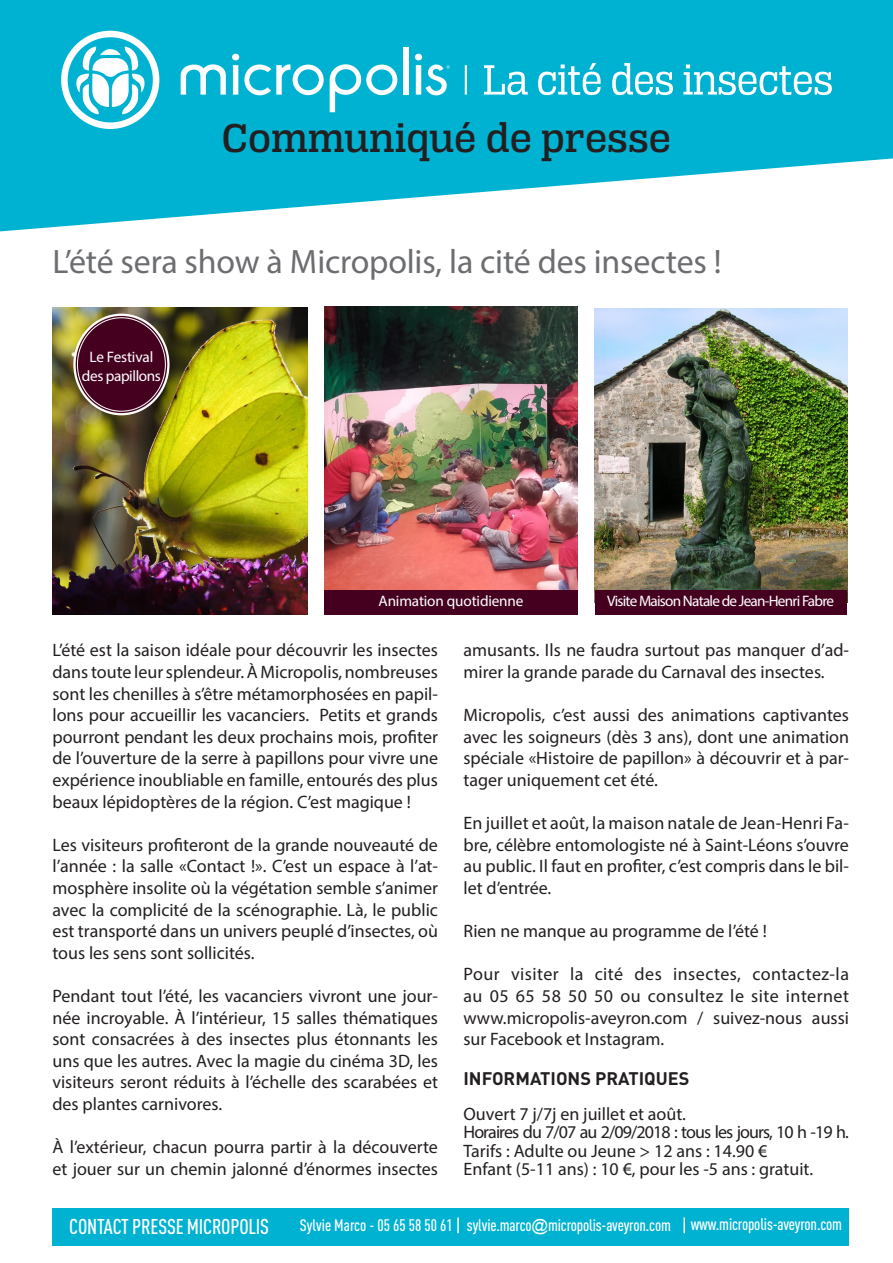
<style>
.page{position:relative;width:893px;height:1263px;background:#fff}
.page>*{position:absolute;margin:0;border:0;box-sizing:border-box;transform-origin:0 0}
.t1{font:42.75px "Alianza Slab 500";color:#231f20}
.t2{font:33.9px "Myriad Pro";letter-spacing:-.005em;color:#6c6d70}
.t3{font:500 condensed 21.15px "DINOT";letter-spacing:-.01em;color:#fff}
.t4{font:18px/21.6px "Myriad Pro";color:#231f20;text-align:justify}
.t5{font:18px/18.6px "Myriad Pro";letter-spacing:-.05em;color:#231f20}
.t6{font:18px/21.6px "Myriad Pro";letter-spacing:.025em;color:#231f20}
.t7{font:700 18px "DINOT";color:#231f20}
.t8{font:500 condensed 16.5px "DINOT";letter-spacing:-.01em;color:#fff}
.t9{font:15.15px "Myriad Pro";letter-spacing:-.025em;color:#fff}
.t10{font:15.15px "Myriad Pro";letter-spacing:-.05em;color:#fff}
.s1{font-family:"Arial";font-weight:400;font-stretch:normal}
</style>
<div class="page">
<svg style="left:0;top:0;width:893px;height:232px;fill:#00b2d2"></svg>
<div style="left:52px;top:1208px;width:797px;height:38px;background:#00b2d2"></div>
<svg style="left:457px;top:1217px;width:2px;height:16px"></svg>
<svg style="left:683px;top:1217px;width:2px;height:16px"></svg>
<svg style="left:61px;top:31px;width:98px;height:98px"></svg>
<svg style="left:484px;top:63px;width:348px;height:32px"></svg>
<hr style="left:465px;top:65px;width:2px;height:30px;background:#fff">
<svg style="left:181px;top:64px;width:45px;height:31px"></svg>
<svg style="left:232px;top:54px;width:92px;height:41px"></svg>
<svg style="left:330px;top:64px;width:67px;height:48px"></svg>
<div style="left:403px;top:47px;width:6px;height:48px;background:#fff"></div>
<svg style="left:415px;top:54px;width:35px;height:41px"></svg>
<img style="left:52px;top:308px;width:256px;height:306px">
<img style="left:324px;top:306px;width:254px;height:285px">
<img style="left:595px;top:309px;width:252px;height:294px">
<div style="left:76px;top:316px;width:91px;height:97px;background:#450020;border-radius:50%"></div>
<div style="left:73px;top:314px;width:96px;height:101px;border:2px solid #fff;border-radius:50%"></div>
<div style="left:324px;top:591px;width:254px;height:24px;background:#450020"></div>
<div style="left:595px;top:591px;width:251px;height:24px;background:#450020"></div>
<p class="t1" style="left:222px;top:114px;width:451px">Communiqué de presse</p>
<p class="t2" style="left:52px;top:240px;width:671px">L’été sera show à Micropolis, la cité des insectes !</p>
<p class="t9" style="left:90px;top:348px;width:65px">Le Festival</p>
<p class="t9" style="left:82px;top:366px;width:81px">des papillons</p>
<p class="t9" style="left:379px;top:592px;width:146px">Animation quotidienne</p>
<p class="t10" style="left:607px;top:592px;width:228px">Visite Maison Natale de Jean-Henri Fabre</p>
<p class="t4" style="left:52px;top:639px;width:387px">L’été est la saison idéale pour découvrir les insectes dans toute leur splendeur. À Micropolis, nombreuses sont les chenilles à s’être métamorphosées en papil&shy;lons pour accueillir les vacanciers. Petits et grands pourront pendant les deux prochains mois, profiter de l’ouverture de la serre à papillons pour vivre une expérience inoubliable en famille, entourés des plus beaux lépidoptères de la région. C’est magique !</p>
<p class="t4" style="left:52px;top:834px;width:387px">Les visiteurs profiteront de la grande nouveauté de l’année : la salle «Contact !». C’est un espace à l’at&shy;mosphère insolite où la végétation semble s’animer avec la complicité de la scénographie. Là, le public est transporté dans un univers peuplé d’insectes, où tous les sens sont sollicités.</p>
<p class="t4" style="left:52px;top:985px;width:387px">Pendant tout l’été, les vacanciers vivront une jour&shy;née incroyable. À l’intérieur, 15 salles thématiques sont consacrées à des insectes plus étonnants les uns que les autres. Avec la magie du cinéma 3D, les visiteurs seront réduits à l’échelle des scarabées et des plantes carnivores.</p>
<p class="t4" style="left:52px;top:1136px;width:387px">À l’extérieur, chacun pourra partir à la découverte et jouer sur un chemin jalonné d’énormes insectes</p>
<p class="t4" style="left:463px;top:639px;width:387px">amusants. Ils ne faudra surtout pas manquer d’ad&shy;mirer la grande parade du Carnaval des insectes.</p>
<p class="t4" style="left:463px;top:704px;width:387px">Micropolis, c’est aussi des animations captivantes avec les soigneurs (dès 3 ans), dont une animation spéciale «Histoire de papillon» à découvrir et à par&shy;tager uniquement cet été.</p>
<p class="t4" style="left:463px;top:812px;width:387px">En juillet et août, la maison natale de Jean-Henri Fa&shy;bre, célèbre entomologiste né à Saint-Léons s’ouvre au public. Il faut en profiter, c’est compris dans le bil&shy;let d’entrée.</p>
<p class="t4" style="left:463px;top:920px;width:305px">Rien ne manque au programme de l’été !</p>
<p class="t6" style="left:463px;top:963px;width:387px">Pour visiter la cité des insectes, contactez-la au 05 65 58 50 50 ou consultez le site internet</p>
<p class="t4" style="left:463px;top:1006px;width:387px">www.micropolis-aveyron.com / suivez-nous aussi sur Facebook et Instagram.</p>
<p class="t7" style="left:463px;top:1066px;width:227px">INFORMATIONS PRATIQUES</p>
<p class="t4" style="left:463px;top:1102px;width:224px">Ouvert 7 j/7j en juillet et août.</p>
<p class="t5" style="left:463px;top:1122px;width:387px">Horaires du 7/07 au 2/09/2018 : tous les jours, 10 h -19 h.<br>Tarifs : Adulte ou Jeune &gt; 12 ans : 14.90 €</p>
<p class="t4" style="left:463px;top:1158px;width:351px">Enfant (5-11 ans) : 10 €, pour les -5 ans : gratuit.</p>
<p class="t3" style="left:69px;top:1213px;width:201px">CONTACT PRESSE MICROPOLIS</p>
<p class="t8" style="left:300px;top:1215px;width:155px">Sylvie Marco - 05 65 58 50 61</p>
<p class="t8" style="left:467px;top:1215px;width:206px">sylvie.marco<span class="s1">@</span>micropolis-aveyron.com</p>
<p class="t8" style="left:691px;top:1214px;width:153px">www.micropolis-aveyron.com</p>
</div>
